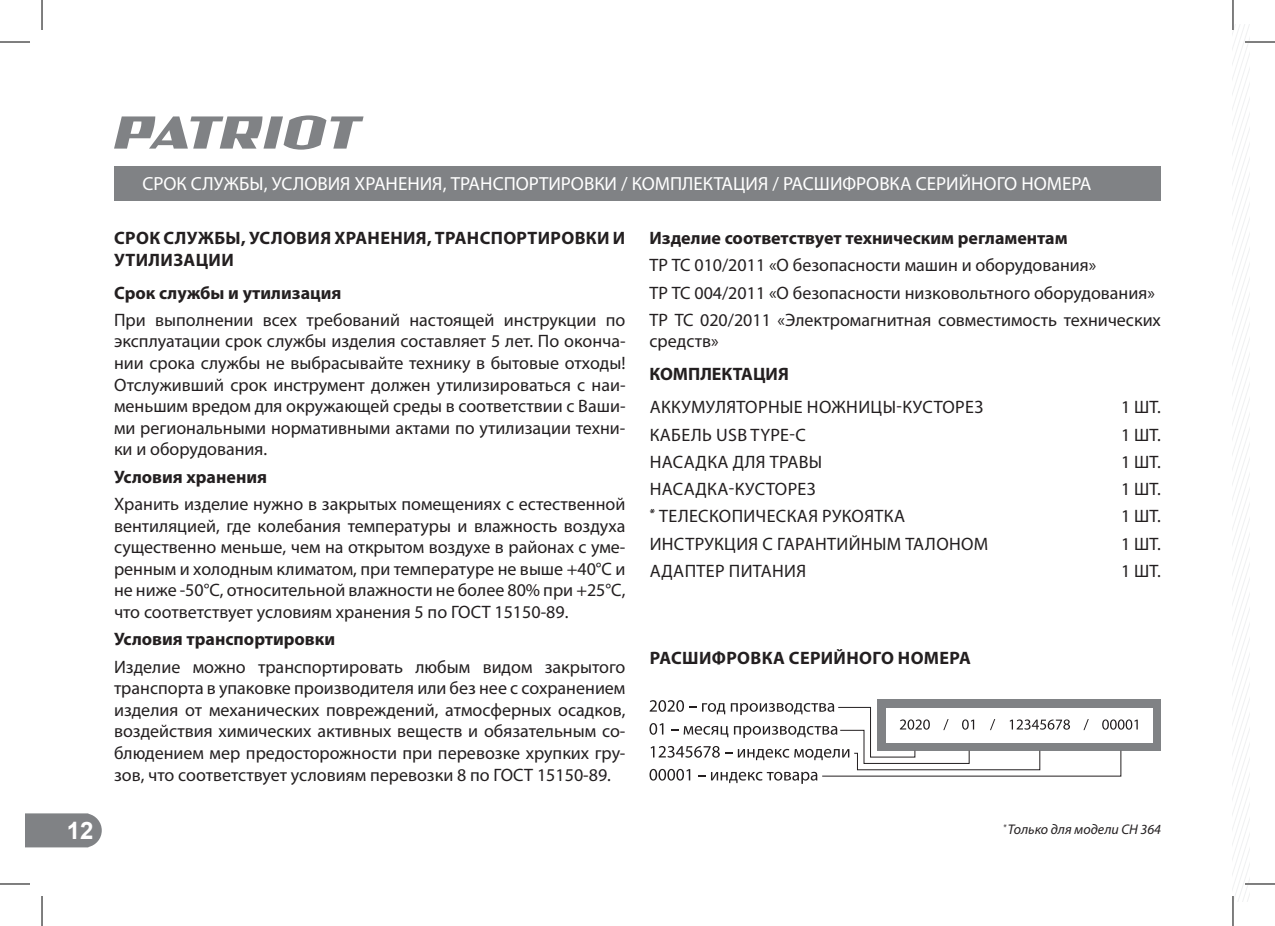
<style>
.page{position:relative;width:1275px;height:926px;background:#fff}
.page>*{position:absolute;margin:0;border:0;box-sizing:border-box;transform-origin:0 0}
.t1{font:700 24px "Arial";color:#fff}
.t2{font:19px "Myriad Pro";color:#fff}
.t3{font:18px/21.6px "Myriad Pro";color:#231f20;text-align:justify}
.t4{font:18px "Myriad Pro";letter-spacing:.02em;color:#231f20}
.t5{font:700 18px "Myriad Pro";color:#231f20}
.t6{font:700 18px/21.6px "Myriad Pro";letter-spacing:.02em;color:#231f20}
.t7{font:italic 14px "Myriad Pro";color:#231f20}
</style>
<div class="page">
<svg style="left:25px;top:813px;width:77px;height:34px;background:#87898c"></svg>
<svg style="left:114px;top:115px;width:249px;height:35px"></svg>
<div style="left:114px;top:166px;width:1047px;height:34px;background:#808285"></div>
<svg style="left:1233px;top:25px;width:17px;height:876px"></svg>
<div style="left:877px;top:700px;width:283px;height:51px;background:#808285"></div>
<div style="left:886px;top:708px;width:267px;height:34px;background:#fff"></div>
<svg style="left:649px;top:700px;width:488px;height:84px"></svg>
<hr style="left:1245px;top:41px;width:30px;height:2px;background:#fff">
<hr style="left:1245px;top:883px;width:30px;height:2px;background:#fff">
<hr style="left:1231px;top:0;width:3px;height:30px;background:#fff">
<hr style="left:1231px;top:896px;width:3px;height:30px;background:#fff">
<hr style="left:0;top:42px;width:30px;height:1px;background:#000">
<hr style="left:1245px;top:42px;width:30px;height:1px;background:#000">
<hr style="left:0;top:884px;width:30px;height:1px;background:#000">
<hr style="left:1245px;top:884px;width:30px;height:1px;background:#000">
<hr style="left:42px;top:0;width:1px;height:30px;background:#000">
<hr style="left:42px;top:896px;width:1px;height:30px;background:#000">
<hr style="left:1232px;top:0;width:1px;height:30px;background:#000">
<hr style="left:1232px;top:896px;width:1px;height:30px;background:#000">
<h1 class="t1" style="left:67px;top:814px;width:28px">12</h1>
<p class="t2" style="left:142px;top:172px;width:950px">СРОК СЛУЖБЫ, УСЛОВИЯ ХРАНЕНИЯ, ТРАНСПОРТИРОВКИ / КОМПЛЕКТАЦИЯ / РАСШИФРОВКА СЕРИЙНОГО НОМЕРА</p>
<p class="t6" style="left:114px;top:227px;width:512px">СРОК СЛУЖБЫ, УСЛОВИЯ ХРАНЕНИЯ, ТРАНСПОРТИРОВКИ И<br>УТИЛИЗАЦИИ</p>
<p class="t5" style="left:114px;top:282px;width:229px">Срок службы и утилизация</p>
<p class="t3" style="left:114px;top:309px;width:513px">При выполнении всех требований настоящей инструкции по эксплуатации срок службы изделия составляет 5 лет. По оконча&shy;нии срока службы не выбрасывайте технику в бытовые отходы!<br>Отслуживший срок инструмент должен утилизироваться с наи&shy;меньшим вредом для окружающей среды в соответствии с Ваши&shy;ми региональными нормативными актами по утилизации техни&shy;ки и оборудования.</p>
<p class="t5" style="left:114px;top:467px;width:155px">Условия хранения</p>
<p class="t3" style="left:114px;top:493px;width:513px">Хранить изделие нужно в закрытых помещениях с естественной вентиляцией, где колебания температуры и влажность воздуха существенно меньше, чем на открытом воздухе в районах с уме&shy;ренным и холодным климатом, при температуре не выше +40°С и не ниже -50°С, относительной влажности не более 80% при +25°С, что соответствует условиям хранения 5 по ГОСТ 15150-89.</p>
<p class="t5" style="left:114px;top:629px;width:223px">Условия транспортировки</p>
<p class="t3" style="left:114px;top:655px;width:513px">Изделие можно транспортировать любым видом закрытого транспорта в упаковке производителя или без нее с сохранением изделия от механических повреждений, атмосферных осадков, воздействия химических активных веществ и обязательным со&shy;блюдением мер предосторожности при перевозке хрупких гру&shy;зов, что соответствует условиям перевозки 8 по ГОСТ 15150-89.</p>
<p class="t5" style="left:649px;top:228px;width:420px">Изделие соответствует техническим регламентам</p>
<p class="t3" style="left:649px;top:251px;width:513px;line-height:27.2px;text-align:left">ТР ТС 010/2011 «О безопасности машин и оборудования»<br>ТР ТС 004/2011 «О безопасности низковольтного оборудования»<br>ТР ТС 020/2011 «Электромагнитная совместимость технических</p>
<p class="t3" style="left:649px;top:330px;width:71px">средств»</p>
<p class="t5" style="left:649px;top:364px;width:141px">КОМПЛЕКТАЦИЯ</p>
<p class="t4" style="left:649px;top:396px;width:335px">АККУМУЛЯТОРНЫЕ НОЖНИЦЫ-КУСТОРЕЗ</p>
<p class="t3" style="left:1121px;top:396px;width:41px">1 ШТ.</p>
<p class="t4" style="left:649px;top:423px;width:158px">КАБЕЛЬ USB TYPE-C</p>
<p class="t3" style="left:1121px;top:423px;width:41px">1 ШТ.</p>
<p class="t4" style="left:649px;top:451px;width:174px">НАСАДКА ДЛЯ ТРАВЫ</p>
<p class="t3" style="left:1121px;top:451px;width:41px">1 ШТ.</p>
<p class="t4" style="left:649px;top:478px;width:168px">НАСАДКА-КУСТОРЕЗ</p>
<p class="t3" style="left:1121px;top:478px;width:41px">1 ШТ.</p>
<p class="t4" style="left:649px;top:505px;width:257px"><sup>*</sup> ТЕЛЕСКОПИЧЕСКАЯ РУКОЯТКА</p>
<p class="t3" style="left:1121px;top:505px;width:41px">1 ШТ.</p>
<p class="t4" style="left:649px;top:533px;width:340px">ИНСТРУКЦИЯ С ГАРАНТИЙНЫМ ТАЛОНОМ</p>
<p class="t3" style="left:1121px;top:533px;width:41px">1 ШТ.</p>
<p class="t4" style="left:649px;top:560px;width:158px">АДАПТЕР ПИТАНИЯ</p>
<p class="t3" style="left:1121px;top:560px;width:41px">1 ШТ.</p>
<p class="t6" style="left:649px;top:648px;width:323px">РАСШИФРОВКА СЕРИЙНОГО НОМЕРА</p>
<p class="t7" style="left:1003px;top:821px;width:159px"><sup>*</sup> Только для модели СН 364</p>
</div>
